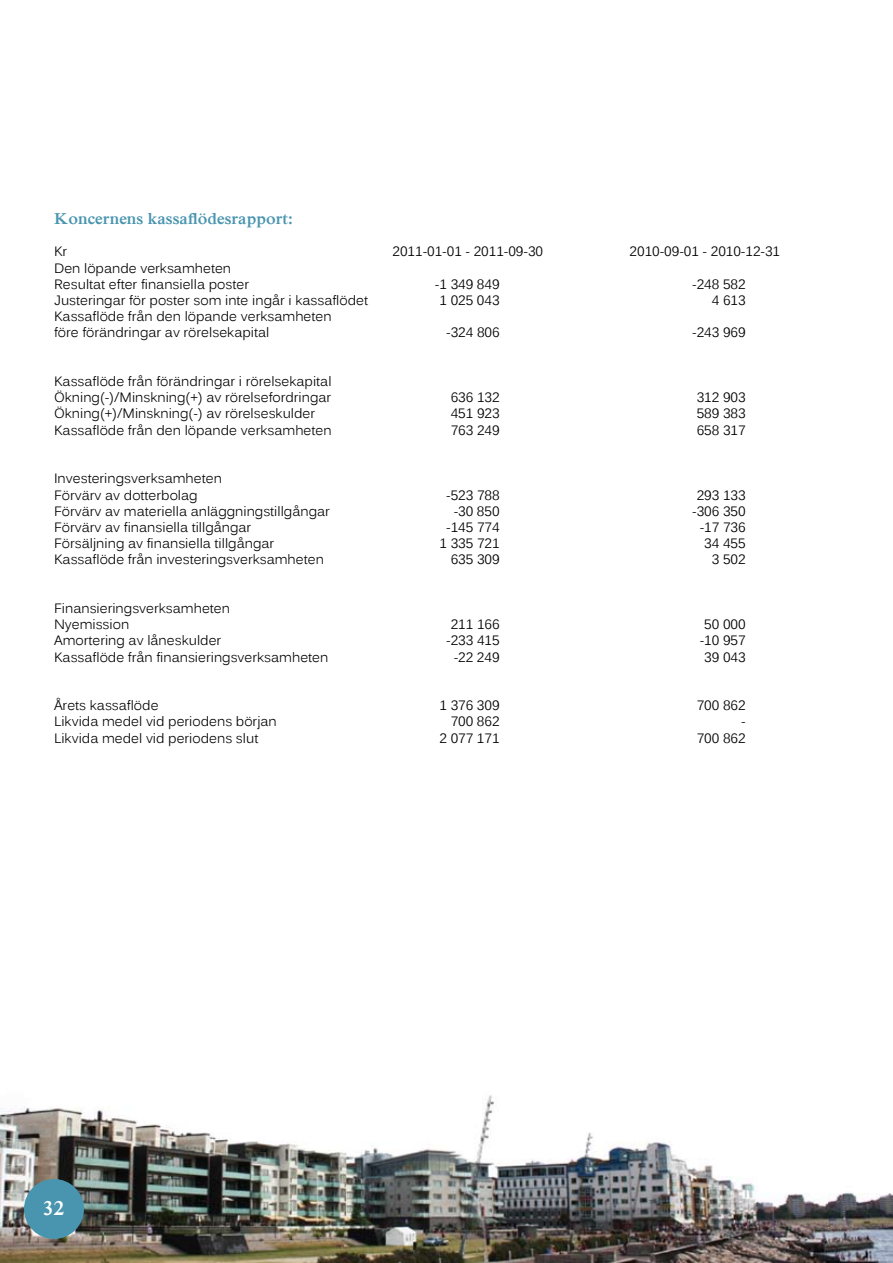
<style>
.page{position:relative;width:893px;height:1263px;background:#fff}
.page>*{position:absolute;margin:0;border:0;box-sizing:border-box;transform-origin:0 0}
.t1{font:700 21px "Iskoola Pota";color:#fff}
.t2{font:700 16.5px "Iskoola Pota";color:#4995af}
.t3{font:13.5px/16.2px "Kalinga";color:#000}
</style>
<div class="page">
<img style="left:0;top:1095px;width:893px;height:168px">
<div style="left:24px;top:1179px;width:60px;height:60px;background:#4995af;border-radius:50%"></div>
<p class="t2" style="left:54px;top:209px;width:241px">Koncernens kassaflödesrapport:</p>
<p class="t3" style="left:54px;top:245px;width:15px">Kr</p>
<p class="t3" style="left:393px;top:245px;width:152px">2011-01-01 - 2011-09-30</p>
<p class="t3" style="left:630px;top:245px;width:152px">2010-09-01 - 2010-12-31</p>
<p class="t3" style="left:54px;top:261px;width:197px">Den löpande verksamheten<br>Resultat efter finansiella poster</p>
<p class="t3" style="left:435px;top:277px;width:66px">-1 349 849</p>
<p class="t3" style="left:692px;top:277px;width:55px">-248 582</p>
<p class="t3" style="left:54px;top:293px;width:316px">Justeringar för poster som inte ingår i kassaflödet</p>
<p class="t3" style="left:439px;top:293px;width:62px">1 025 043</p>
<p class="t3" style="left:712px;top:293px;width:35px">4 613</p>
<p class="t3" style="left:54px;top:310px;width:279px">Kassaflöde från den löpande verksamheten före förändringar av rörelsekapital</p>
<p class="t3" style="left:446px;top:326px;width:55px">-324 806</p>
<p class="t3" style="left:692px;top:326px;width:55px">-243 969</p>
<p class="t3" style="left:54px;top:374px;width:279px">Kassaflöde från förändringar i rörelsekapital<br>Ökning(-)/Minskning(+) av rörelsefordringar</p>
<p class="t3" style="left:451px;top:391px;width:50px">636 132</p>
<p class="t3" style="left:697px;top:391px;width:50px">312 903</p>
<p class="t3" style="left:54px;top:407px;width:263px">Ökning(+)/Minskning(-) av rörelseskulder</p>
<p class="t3" style="left:451px;top:407px;width:50px">451 923</p>
<p class="t3" style="left:697px;top:407px;width:50px">589 383</p>
<p class="t3" style="left:54px;top:423px;width:279px">Kassaflöde från den löpande verksamheten</p>
<p class="t3" style="left:451px;top:423px;width:50px">763 249</p>
<p class="t3" style="left:697px;top:423px;width:50px">658 317</p>
<p class="t3" style="left:54px;top:472px;width:169px">Investeringsverksamheten<br>Förvärv av dotterbolag</p>
<p class="t3" style="left:446px;top:488px;width:55px">-523 788</p>
<p class="t3" style="left:697px;top:488px;width:50px">293 133</p>
<p class="t3" style="left:54px;top:504px;width:277px">Förvärv av materiella anläggningstillgångar</p>
<p class="t3" style="left:454px;top:504px;width:47px">-30 850</p>
<p class="t3" style="left:692px;top:504px;width:55px">-306 350</p>
<p class="t3" style="left:54px;top:520px;width:199px">Förvärv av finansiella tillgångar</p>
<p class="t3" style="left:446px;top:520px;width:55px">-145 774</p>
<p class="t3" style="left:700px;top:520px;width:47px">-17 736</p>
<p class="t3" style="left:54px;top:536px;width:222px">Försäljning av finansiella tillgångar</p>
<p class="t3" style="left:440px;top:536px;width:62px">1 335 721</p>
<p class="t3" style="left:704px;top:536px;width:43px">34 455</p>
<p class="t3" style="left:54px;top:553px;width:271px">Kassaflöde från investeringsverksamheten</p>
<p class="t3" style="left:451px;top:553px;width:50px">635 309</p>
<p class="t3" style="left:712px;top:553px;width:35px">3 502</p>
<p class="t3" style="left:54px;top:601px;width:178px">Finansieringsverksamheten<br>Nyemission</p>
<p class="t3" style="left:451px;top:617px;width:50px">211 166</p>
<p class="t3" style="left:704px;top:617px;width:43px">50 000</p>
<p class="t3" style="left:54px;top:634px;width:169px">Amortering av låneskulder</p>
<p class="t3" style="left:446px;top:634px;width:55px">-233 415</p>
<p class="t3" style="left:700px;top:634px;width:47px">-10 957</p>
<p class="t3" style="left:54px;top:650px;width:276px">Kassaflöde från finansieringsverksamheten</p>
<p class="t3" style="left:454px;top:650px;width:47px">-22 249</p>
<p class="t3" style="left:704px;top:650px;width:43px">39 043</p>
<p class="t3" style="left:54px;top:698px;width:106px">Årets kassaflöde</p>
<p class="t3" style="left:439px;top:698px;width:62px">1 376 309</p>
<p class="t3" style="left:697px;top:698px;width:50px">700 862</p>
<p class="t3" style="left:54px;top:715px;width:224px">Likvida medel vid periodens början</p>
<p class="t3" style="left:451px;top:715px;width:50px">700 862</p>
<p class="t3" style="left:741px;top:715px;width:6px">-</p>
<p class="t3" style="left:54px;top:731px;width:206px">Likvida medel vid periodens slut</p>
<p class="t3" style="left:439px;top:731px;width:62px">2 077 171</p>
<p class="t3" style="left:697px;top:731px;width:50px">700 862</p>
<h1 class="t1" style="left:43px;top:1196px;width:23px">32</h1>
</div>
